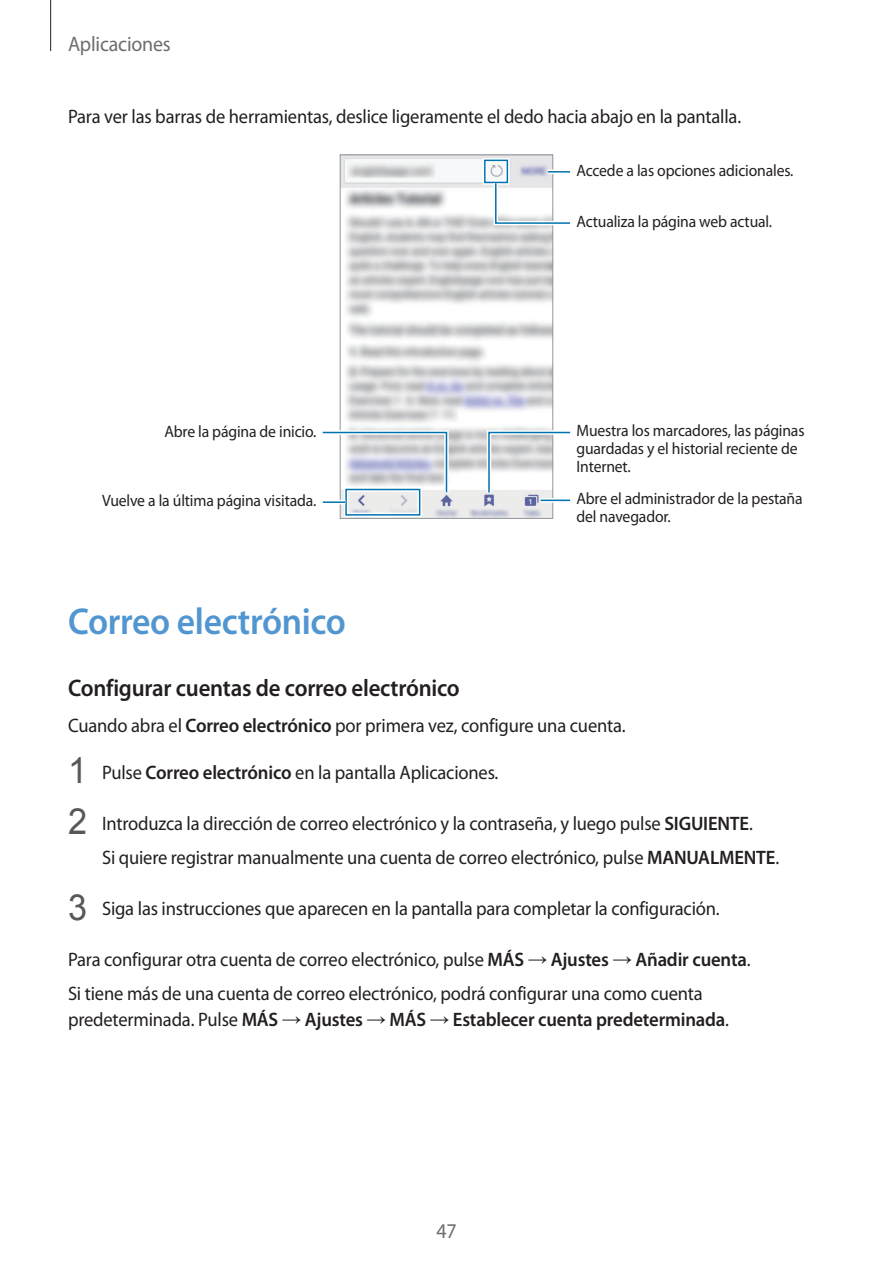
<style>
.page{position:relative;width:893px;height:1263px;background:#fff}
.page>*{position:absolute;margin:0;border:0;box-sizing:border-box;transform-origin:0 0}
.t1{font:600 37.5px "Myriad Pro";letter-spacing:-.01em;color:#5296d1;scale:.95 1}
.t2{font:600 24px "Myriad Pro";letter-spacing:-.01em;color:#231f20;scale:.95 1}
.t3{font:21px "Myriad Pro";letter-spacing:-.01em;color:#6c6d70;scale:.95 1}
.t4{font:19.5px/34px "Myriad Pro";letter-spacing:-.01em;color:#231f20;scale:.95 1}
.t5{font:600 19.5px "Myriad Pro";letter-spacing:-.01em;color:#231f20;scale:.96 1}
.t6{font:16.5px/18px "Myriad Pro";letter-spacing:-.01em;color:#231f20;scale:.95 1}
.s1{font-weight:600}
.s2{font-family:"Arial";font-size:36px;color:#57585a}
.s3{font-family:"Arial"}
.s4{font-weight:400}
.s5{font-family:"Arial";font-weight:400}
</style>
<div class="page">
<hr style="left:50px;top:0;width:1px;height:51px;background:#231f20">
<svg style="left:339px;top:155px;width:215px;height:364px"></svg>
<hr style="left:548px;top:170px;width:22px;height:4px;background:#fff">
<hr style="left:548px;top:171px;width:22px;height:2px;background:#0073ae">
<div style="left:541px;top:498px;width:29px;height:5px;background:#eaf3f8"></div>
<div style="left:344px;top:487px;width:78px;height:30px;border:4px solid #fff"></div>
<div style="left:345px;top:489px;width:75px;height:27px;border:2px solid #0073ae"></div>
<hr style="left:323px;top:500px;width:22px;height:4px;background:#fff">
<hr style="left:323px;top:501px;width:22px;height:2px;background:#0073ae">
<div style="left:483px;top:158px;width:27px;height:27px;border:4px solid #fff"></div>
<div style="left:484px;top:160px;width:24px;height:23px;border:2px solid #0073ae"></div>
<svg style="left:322px;top:428px;width:129px;height:69px"></svg>
<svg style="left:484px;top:428px;width:87px;height:73px"></svg>
<svg style="left:491px;top:179px;width:79px;height:49px"></svg>
<p class="t3" style="left:68px;top:31px;width:110px">Aplicaciones</p>
<p class="t4" style="left:68px;top:99px;width:710px">Para ver las barras de herramientas, deslice ligeramente el dedo hacia abajo en la pantalla.</p>
<p class="t6" style="left:164px;top:423px;width:162px">Abre la página de inicio.</p>
<p class="t6" style="left:102px;top:491px;width:227px">Vuelve a la última página visitada.</p>
<h1 class="t1" style="left:68px;top:597px;width:294px">Correo electrónico</h1>
<p class="t6" style="left:576px;top:161px;width:230px">Accede a las opciones adicionales.</p>
<p class="t6" style="left:576px;top:213px;width:207px">Actualiza la página web actual.</p>
<p class="t6" style="left:576px;top:422px;width:242px">Muestra los marcadores, las páginas guardadas y el historial reciente de<br>Internet.</p>
<p class="t6" style="left:576px;top:489px;width:240px">Abre el administrador de la pestaña del navegador.</p>
<p class="t2" style="left:68px;top:673px;width:414px">Configurar cuentas de correo electrónico</p>
<p class="t4" style="left:68px;top:708px;width:588px">Cuando abra el <span class="s1">Correo electrónico</span> por primera vez, configure una cuenta.</p>
<p class="t4" style="left:68px;top:755px;width:455px"><span class="s2">1</span> Pulse <span class="s1">Correo electrónico</span> en la pantalla Aplicaciones.</p>
<p class="t4" style="left:102px;top:806px;width:714px;text-indent:-34px"><span class="s2">2</span> Introduzca la dirección de correo electrónico y la contraseña, y luego pulse <span class="s1">SIGUIENTE</span>.<br>Si quiere registrar manualmente una cuenta de correo electrónico, pulse <span class="s1">MANUALMENTE</span>.</p>
<p class="t4" style="left:68px;top:891px;width:687px"><span class="s2">3</span> Siga las instrucciones que aparecen en la pantalla para completar la configuración.</p>
<p class="t4" style="left:68px;top:942px;width:720px">Para configurar otra cuenta de correo electrónico, pulse <span class="s1">MÁS</span> <span class="s3">→</span> <span class="s1">Ajustes</span> <span class="s3">→</span> <span class="s1">Añadir cuenta</span>.<br>Si tiene más de una cuenta de correo electrónico, podrá configurar una como cuenta</p>
<p class="t5" style="left:68px;top:1006px;width:690px"><span class="s4">predeterminada. Pulse</span> MÁS <span class="s5">→</span> Ajustes <span class="s5">→</span> MÁS <span class="s5">→</span> Establecer cuenta predeterminada<span class="s4">.</span></p>
<p class="t3" style="left:436px;top:1218px;width:23px">47</p>
</div>
